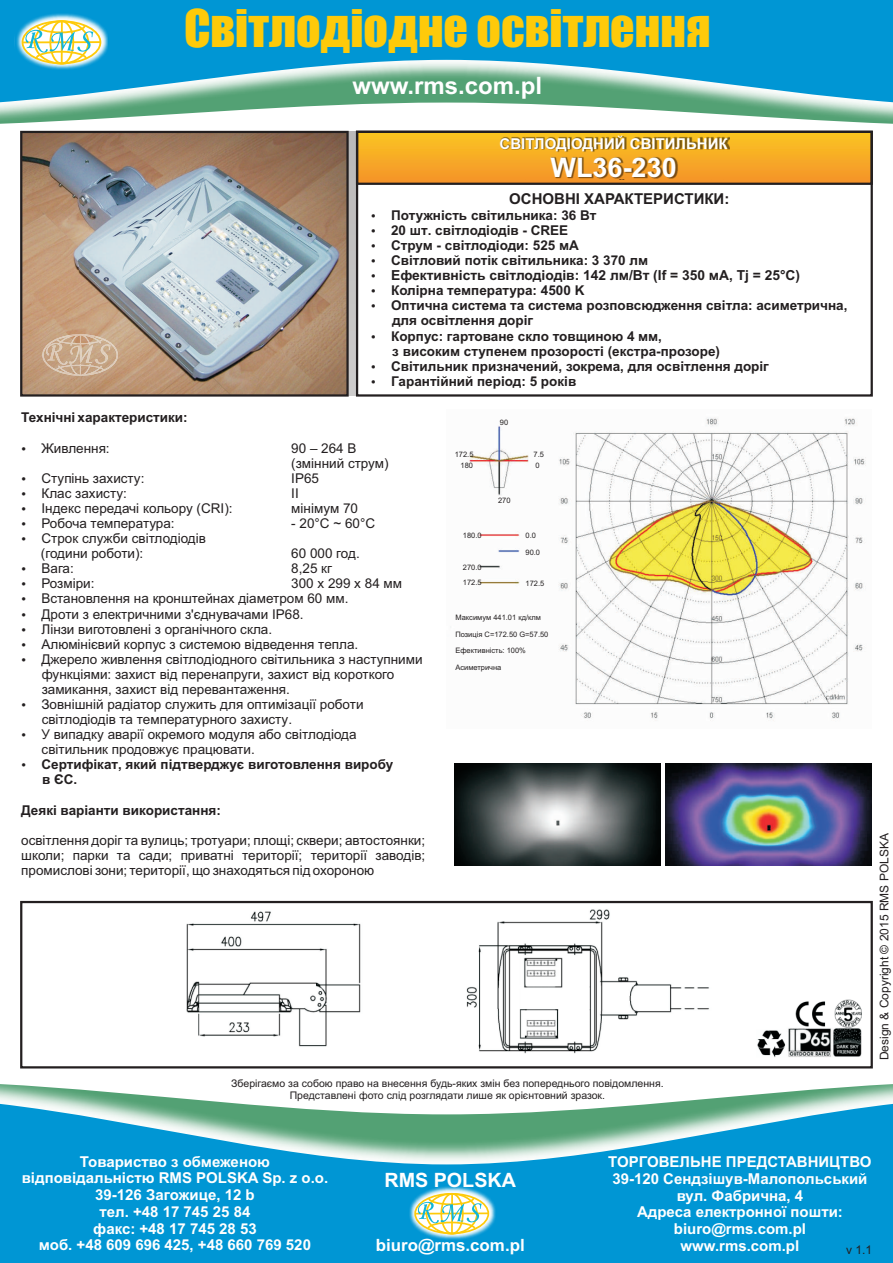
<style>
.page{position:relative;width:893px;height:1263px;background:#fff}
.page>*{position:absolute;margin:0;border:0;box-sizing:border-box;transform-origin:0 0}
.t1{font:48px "Impact";color:#feca0a}
.t2{font:700 27px "Arial";color:#fff}
.t3{font:700 24px "Arial";color:#fff}
.t4{font:700 19.8px "Arial";color:#fff}
.t5{font:700 16.95px "Arial";color:#fff}
.t6{font:700 15px/16.8px "Arial";color:#fff;text-align:center}
.t7{font:700 15px "Arial";color:#231f20}
.t8{font:700 13.8px "Arial";color:#231f20}
.t9{font:13.5px/15.1px "Arial";color:#231f20}
.t10{font:700 13.5px/15.1px "Arial";color:#231f20}
.t11{font:12px "Arial";color:#231f20}
.t12{font:11.55px/15.1px "Wingdings";color:#231f20;text-align:justify}
.t13{font:10.5px/11.7px "Arial";color:#231f20;text-align:center}
.t14{font:7.5px/15.9px "Arial";color:#231f20}
</style>
<div class="page">
<div style="left:0;top:1079px;width:893px;height:184px;background:#fff;opacity:.98"></div>
<svg style="left:0;top:1103px;width:893px;height:160px;fill:#0096d4"></svg>
<div style="left:0;top:0;width:893px;height:124px;background:#fff;opacity:.98"></div>
<svg style="left:0;top:0;width:893px;height:103px;fill:#0096d4"></svg>
<div style="left:15px;top:14px;width:93px;height:57px;background:#fff;opacity:.98"></div>
<svg style="left:21px;top:19px;width:81px;height:46px"></svg>
<div style="left:408px;top:1186px;width:88px;height:55px;background:#fff;opacity:.98"></div>
<svg style="left:413px;top:1192px;width:77px;height:43px"></svg>
<div style="left:357px;top:132px;width:515px;height:52px;background:linear-gradient(to bottom,#fac521,#f4932a)"></div>
<div style="left:356px;top:131px;width:517px;height:266px;border:2px solid #231f20"></div>
<div style="left:356px;top:131px;width:517px;height:54px;border:2px solid #231f20"></div>
<img style="left:450px;top:417px;width:416px;height:304px">
<img style="left:186px;top:909px;width:523px;height:145px">
<div style="left:20px;top:901px;width:853px;height:167px;border:2px solid #231f20"></div>
<img style="left:757px;top:999px;width:105px;height:59px">
<img style="left:666px;top:764px;width:206px;height:101px">
<img style="left:454px;top:764px;width:206px;height:101px">
<img style="left:23px;top:134px;width:323px;height:260px">
<img style="left:42px;top:334px;width:76px;height:42px">
<div style="left:20px;top:131px;width:329px;height:266px;border:2px solid #231f20"></div>
<div style="left:500px;top:136px;width:229px;height:43px;background:#231f20;opacity:.59"></div>
<h1 class="t1" style="left:184px;top:9px;width:528px">Світлодіодне освітлення</h1>
<h3 class="t3" style="left:352px;top:77px;width:191px">www.rms.com.pl</h3>
<p class="t12" style="left:371px;top:209px;width:36px">• • • • • • •</p>
<p class="t12" style="left:371px;top:330px;width:36px">•</p>
<p class="t6" style="left:500px;top:137px;width:230px">СВІТЛОДІОДНИЙ СВІТИЛЬНИК</p>
<h2 class="t2" style="left:551px;top:157px;width:128px">WL36-230</h2>
<p class="t7" style="left:509px;top:193px;width:222px">ОСНОВНІ ХАРАКТЕРИСТИКИ:</p>
<p class="t10" style="left:391px;top:208px;width:258px">Потужність світильника: 36 Вт<br>20 шт. світлодіодів - CREE<br>Струм - світлодіоди: 525 мА<br>Світловий потік світильника: 3 370 лм</p>
<p class="t8" style="left:391px;top:270px;width:411px">Ефективність світлодіодів: 142 лм/Вт (If = 350 мА, Tj = 25°C)</p>
<p class="t10" style="left:391px;top:284px;width:458px">Колірна температура: 4500 K<br>Оптична система та система розповсюдження світла: асиметрична, для освітлення доріг<br>Корпус: гартоване скло товщиною 4 мм,<br>з високим ступенем прозорості (екстра-прозоре)<br>Світильник призначений, зокрема, для освітлення доріг Гарантійний період: 5 років</p>
<p class="t10" style="left:21px;top:411px;width:168px">Технічні характеристики:</p>
<p class="t9" style="left:21px;top:441px;width:90px">•Живлення:</p>
<p class="t9" style="left:291px;top:441px;width:67px">90 – 264 В</p>
<p class="t12" style="left:21px;top:472px;width:36px">•</p>
<p class="t9" style="left:291px;top:457px;width:99px">(змінний струм)</p>
<p class="t9" style="left:42px;top:472px;width:104px">Ступінь захисту:</p>
<p class="t9" style="left:291px;top:472px;width:29px">IP65</p>
<p class="t12" style="left:21px;top:487px;width:36px">•</p>
<p class="t9" style="left:41px;top:487px;width:87px">Клас захисту:</p>
<p class="t9" style="left:291px;top:487px;width:9px">II</p>
<p class="t12" style="left:21px;top:502px;width:36px">•</p>
<p class="t9" style="left:41px;top:502px;width:193px">Індекс передачі кольору (CRI):</p>
<p class="t9" style="left:291px;top:502px;width:68px">мінімум 70</p>
<p class="t12" style="left:21px;top:517px;width:36px">•</p>
<p class="t12" style="left:21px;top:532px;width:36px">•</p>
<p class="t9" style="left:41px;top:517px;width:135px">Робоча температура:</p>
<p class="t9" style="left:291px;top:517px;width:85px">- 20°C ~ 60°C</p>
<p class="t9" style="left:41px;top:532px;width:166px">Строк служби світлодіодів</p>
<p class="t9" style="left:41px;top:547px;width:104px">(години роботи):</p>
<p class="t9" style="left:291px;top:547px;width:70px">60 000 год.</p>
<p class="t12" style="left:21px;top:562px;width:36px">•</p>
<p class="t9" style="left:41px;top:562px;width:34px">Вага:</p>
<p class="t9" style="left:291px;top:562px;width:42px">8,25 кг</p>
<p class="t12" style="left:21px;top:577px;width:36px">•</p>
<p class="t9" style="left:41px;top:577px;width:55px">Розміри:</p>
<p class="t9" style="left:291px;top:577px;width:112px">300 x 299 x 84 мм</p>
<p class="t9" style="left:41px;top:592px;width:383px">Встановлення на кронштейнах діаметром 60 мм.<br>Дроти з електричними з'єднувачами IP68.<br>Лінзи виготовлені з органічного скла.<br>Алюмінієвий корпус з системою відведення тепла.<br>Джерело живлення світлодіодного світильника з наступними функціями: захист від перенапруги, захист від короткого замикання, захист від перевантаження.<br>Зовнішній радіатор служить для оптимізації роботи світлодіодів та температурного захисту.<br>У випадку аварії окремого модуля або світлодіода світильник продовжує працювати.</p>
<p class="t10" style="left:41px;top:758px;width:353px">Сертифікат, який підтверджує виготовлення виробу в ЄС.</p>
<p class="t10" style="left:21px;top:803px;width:201px">Деякі варіанти використання:</p>
<p class="t9" style="left:21px;top:834px;width:406px;text-align:justify">освітлення доріг та вулиць; тротуари; площі; сквери; автостоянки; школи; парки та сади; приватні території; території заводів; промислові зони; території, що знаходяться під охороною</p>
<p class="t12" style="left:21px;top:592px;width:36px">•</p>
<p class="t12" style="left:21px;top:608px;width:36px">• • • •</p>
<p class="t12" style="left:21px;top:698px;width:36px">•</p>
<p class="t12" style="left:21px;top:728px;width:36px">•</p>
<p class="t12" style="left:21px;top:758px;width:36px">•</p>
<p class="t14" style="left:500px;top:415px;width:10px">90</p>
<p class="t14" style="left:455px;top:447px;width:20px">172.5</p>
<p class="t14" style="left:534px;top:447px;width:12px">7.5</p>
<p class="t14" style="left:461px;top:458px;width:14px">180</p>
<p class="t14" style="left:535px;top:458px;width:6px">0</p>
<p class="t14" style="left:463px;top:528px;width:20px">180.0</p>
<p class="t14" style="left:463px;top:560px;width:20px">270.0<br>172.5</p>
<p class="t14" style="left:498px;top:493px;width:14px">270</p>
<p class="t14" style="left:525px;top:528px;width:12px">0.0</p>
<p class="t14" style="left:525px;top:545px;width:16px">90.0</p>
<p class="t14" style="left:525px;top:576px;width:20px">172.5</p>
<p class="t14" style="left:455px;top:610px;width:87px">Максимум 441.01 кд/клм</p>
<p class="t14" style="left:455px;top:627px;width:95px">Позиція C=172.50 G=57.50</p>
<p class="t14" style="left:455px;top:643px;width:72px">Ефективність: 100%</p>
<p class="t14" style="left:455px;top:660px;width:48px">Асиметрична</p>
<p class="t13" style="left:231px;top:1079px;width:434px">Зберігаємо за собою право на внесення будь-яких змін без попереднього повідомлення.<br>Представлені фото слід розглядати лише як орієнтовний зразок.</p>
<p class="t11" style="left:880px;top:1060px;width:228px;rotate:-90deg">Design &amp; Copyright © 2015 RMS POLSKA</p>
<p class="t6" style="left:22px;top:1154px;width:308px">Товариство з обмеженою відповідальністю RMS POLSKA Sp. z o.o.<br>39-126 Загожице, 12 b<br>тел. +48 17 745 25 84<br>факс: +48 17 745 28 53<br>моб. +48 609 696 425, +48 660 769 520</p>
<p class="t6" style="left:608px;top:1155px;width:265px">ТОРГОВЕЛЬНЕ ПРЕДСТАВНИЦТВО<br>39-120 Сендзішув-Малопольський вул. Фабрична, 4<br>Адреса електронної пошти: biuro@rms.com.pl<br>www.rms.com.pl</p>
<h3 class="t4" style="left:384px;top:1173px;width:133px">RMS POLSKA</h3>
<p class="t5" style="left:376px;top:1238px;width:151px">biuro@rms.com.pl</p>
<p class="t11" style="left:846px;top:1245px;width:28px">v 1.1</p>
</div>
